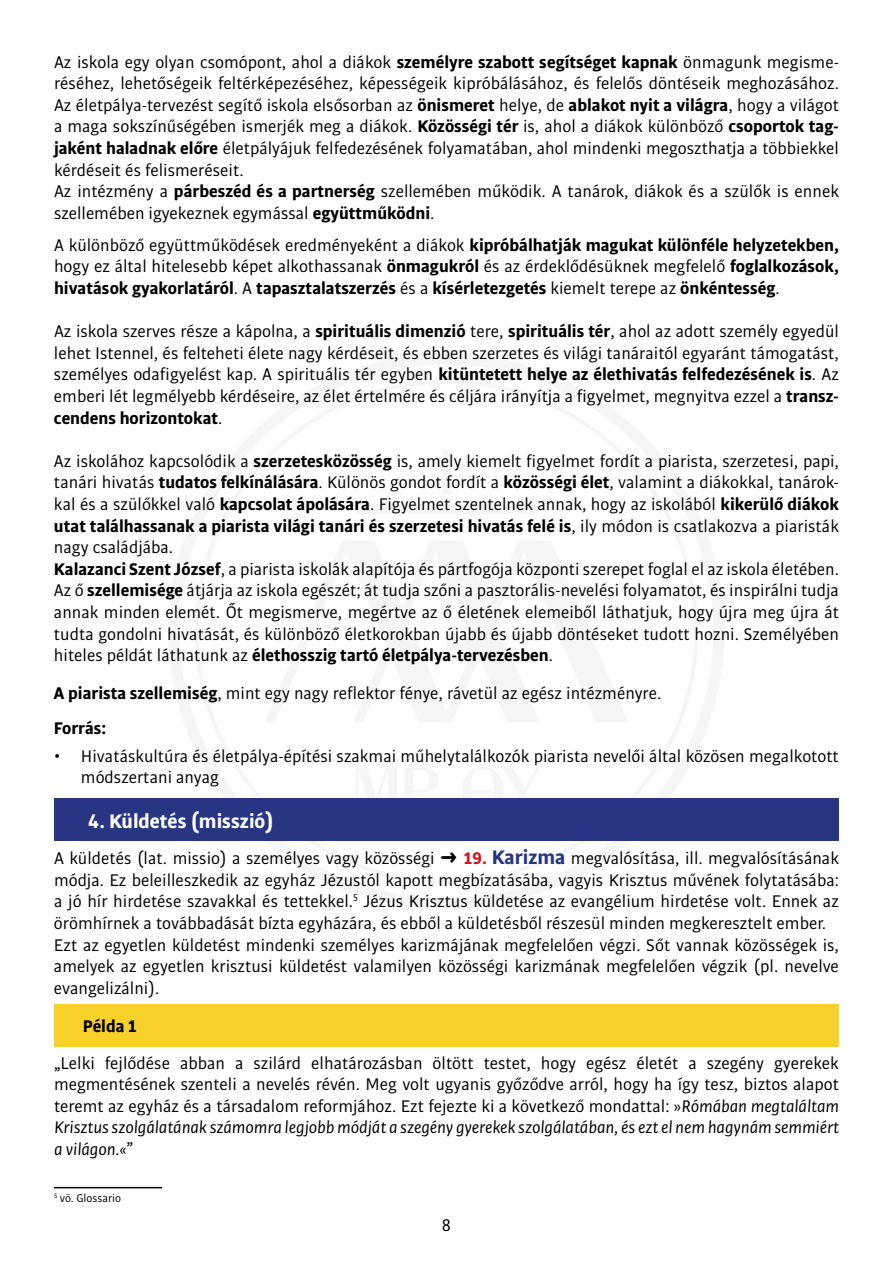
<style>
.page{position:relative;width:893px;height:1263px;background:#fff}
.page>*{position:absolute;margin:0;border:0;box-sizing:border-box;transform-origin:0 0}
.t1{font:700 21px "Bulo";color:#fff}
.t2{font:18px/21.6px "Bulo";color:#000}
.t3{font:700 18px "Bulo";color:#000}
.t4{font:12px "Bulo";color:#000}
.s1{font-weight:700}
.s2{font-family:"Arial Unicode MS"}
.s3{font-weight:700;color:#cd1719}
.s4{font-weight:700;font-size:21px;color:#283583}
.s5{font-style:italic}
</style>
<div class="page">
<svg style="left:169px;top:354px;width:555px;height:555px"></svg>
<svg style="left:265px;top:541px;width:363px;height:181px"></svg>
<div style="left:424px;top:464px;width:45px;height:5px;background:#f4f5f7"></div>
<div style="left:442px;top:450px;width:9px;height:45px;background:#f4f5f7"></div>
<svg style="left:356px;top:768px;width:41px;height:30px"></svg>
<svg style="left:404px;top:768px;width:35px;height:30px"></svg>
<svg style="left:461px;top:767px;width:78px;height:31px"></svg>
<hr style="left:468px;top:790px;width:30px;height:2px;background:#1c2f5c">
<div style="left:54px;top:798px;width:785px;height:43px;background:#283583"></div>
<div style="left:54px;top:1004px;width:785px;height:43px;background:#f7d129"></div>
<hr style="left:54px;top:1187px;width:108px;height:1px;background:#000">
<p class="t2" style="left:54px;top:50px;width:786px">Az iskola egy olyan csomópont, ahol a diákok <span class="s1">személyre szabott segítséget kapnak</span> önmagunk megisme&shy;réséhez, lehetőségeik feltérképezéséhez, képességeik kipróbálásához, és felelős döntéseik meghozásához.<br>Az életpálya-tervezést segítő iskola elsősorban az <span class="s1">önismeret</span> helye, de <span class="s1">ablakot nyit a világra</span>, hogy a világot a maga sokszínűségében ismerjék meg a diákok. <span class="s1">Közösségi tér</span> is, ahol a diákok különböző <span class="s1">csoportok tag&shy;jaként haladnak előre</span> életpályájuk felfedezésének folyamatában, ahol mindenki megoszthatja a többiekkel kérdéseit és felismeréseit.<br>Az intézmény a <span class="s1">párbeszéd és a partnerség</span> szellemében működik. A tanárok, diákok és a szülők is ennek szellemében igyekeznek egymással <span class="s1">együttműködni</span>.</p>
<p class="t2" style="left:54px;top:234px;width:786px;text-align:justify">A különböző együttműködések eredményeként a diákok <span class="s1">kipróbálhatják magukat különféle helyzetekben, </span>hogy ez által hitelesebb képet alkothassanak <span class="s1">önmagukról</span> és az érdeklődésüknek megfelelő <span class="s1">foglalkozások, hivatások gyakorlatáról</span>. A <span class="s1">tapasztalatszerzés</span> és a <span class="s1">kísérletezgetés</span> kiemelt terepe az <span class="s1">önkéntesség</span>.</p>
<p class="t2" style="left:54px;top:320px;width:786px;text-align:justify">Az iskola szerves része a kápolna, a <span class="s1">spirituális dimenzió</span> tere, <span class="s1">spirituális tér</span>, ahol az adott személy egyedül lehet Istennel, és felteheti élete nagy kérdéseit, és ebben szerzetes és világi tanáraitól egyaránt támogatást, személyes odafigyelést kap. A spirituális tér egyben <span class="s1">kitüntetett helye az élethivatás felfedezésének is</span>. Az emberi lét legmélyebb kérdéseire, az élet értelmére és céljára irányítja a figyelmet, megnyitva ezzel a <span class="s1">transz&shy;cendens horizontokat</span>.</p>
<p class="t2" style="left:54px;top:450px;width:786px">Az iskolához kapcsolódik a <span class="s1">szerzetesközösség</span> is, amely kiemelt figyelmet fordít a piarista, szerzetesi, papi, tanári hivatás <span class="s1">tudatos felkínálására</span>. Különös gondot fordít a <span class="s1">közösségi élet</span>, valamint a diákokkal, tanárok&shy;kal és a szülőkkel való <span class="s1">kapcsolat ápolására</span>. Figyelmet szentelnek annak, hogy az iskolából <span class="s1">kikerülő diákok utat találhassanak a piarista világi tanári és szerzetesi hivatás felé is</span>, ily módon is csatlakozva a piaristák nagy családjába.<br><span class="s1">Kalazanci Szent József</span>, a piarista iskolák alapítója és pártfogója központi szerepet foglal el az iskola életében.<br>Az ő <span class="s1">szellemisége</span> átjárja az iskola egészét; át tudja szőni a pasztorális-nevelési folyamatot, és inspirálni tudja annak minden elemét. Őt megismerve, megértve az ő életének elemeiből láthatjuk, hogy újra meg újra át tudta gondolni hivatását, és különböző életkorokban újabb és újabb döntéseket tudott hozni. Személyében hiteles példát láthatunk az <span class="s1">élethosszig tartó életpálya-tervezésben</span>.</p>
<p class="t2" style="left:54px;top:676px;width:609px;line-height:35.1px"><span class="s1">A piarista szellemiség</span>, mint egy nagy reflektor fénye, rávetül az egész intézményre.<br><span class="s1">Forrás:</span></p>
<p class="t2" style="left:81px;top:744px;width:759px;text-indent:-27px">• Hivatáskultúra és életpálya-építési szakmai műhelytalálkozók piarista nevelői által közösen megalkotott módszertani anyag</p>
<p class="t1" style="left:88px;top:807px;width:187px">4. Küldetés (misszió)</p>
<p class="t2" style="left:54px;top:847px;width:786px">A küldetés (lat. missio) a személyes vagy közösségi <span class="s2">➜</span> <span class="s3">19.</span> <span class="s4">Karizma</span> megvalósítása, ill. megvalósításának módja. Ez beleilleszkedik az egyház Jézustól kapott megbízatásába, vagyis Krisztus művének folytatásába: a jó hír hirdetése szavakkal és tettekkel.<sup>5</sup> Jézus Krisztus küldetése az evangélium hirdetése volt. Ennek az örömhírnek a továbbadását bízta egyházára, és ebből a küldetésből részesül minden megkeresztelt ember.<br>Ezt az egyetlen küldetést mindenki személyes karizmájának megfelelően végzi. Sőt vannak közösségek is, amelyek az egyetlen krisztusi küldetést valamilyen közösségi karizmának megfelelően végzik (pl. nevelve evangelizálni).</p>
<p class="t3" style="left:83px;top:1015px;width:55px">Példa 1</p>
<p class="t2" style="left:54px;top:1051px;width:786px;text-align:justify">„Lelki fejlődése abban a szilárd elhatározásban öltött testet, hogy egész életét a szegény gyerekek megmentésének szenteli a nevelés révén. Meg volt ugyanis győződve arról, hogy ha így tesz, biztos alapot teremt az egyház és a társadalom reformjához. Ezt fejezte ki a következő mondattal: »<span class="s5">Rómában megtaláltam Krisztus szolgálatának számomra legjobb módját a szegény gyerekek szolgálatában, és ezt el nem hagynám semmiért a világon.«</span>”</p>
<p class="t4" style="left:54px;top:1191px;width:69px"><sup>5</sup> vö. Glossario</p>
<p class="t2" style="left:442px;top:1214px;width:11px">8</p>
</div>
